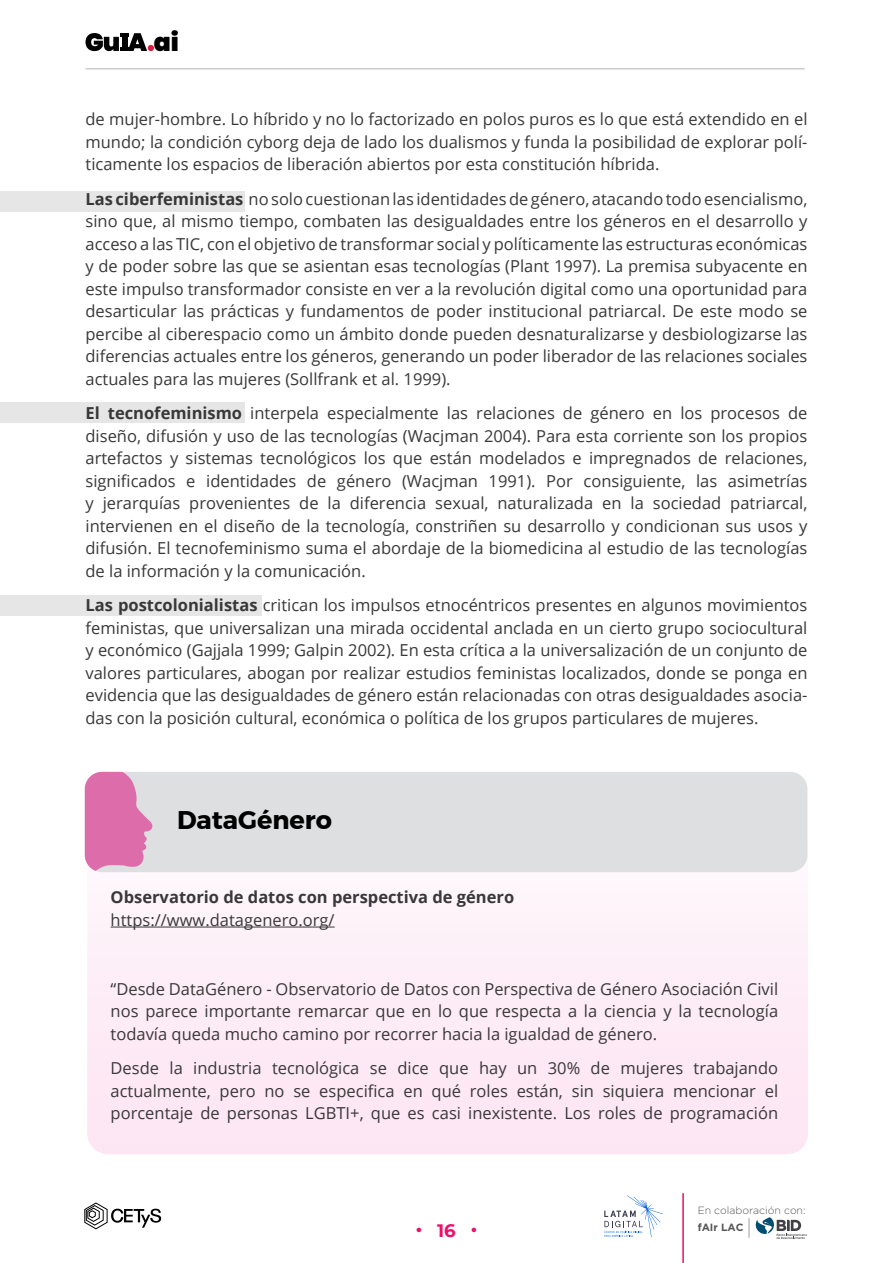
<style>
.page{position:relative;width:893px;height:1263px;background:#fff}
.page>*{position:absolute;margin:0;border:0;box-sizing:border-box;transform-origin:0 0}
.t1{font:700 25.5px "Montserrat";color:#000}
.t2{font:900 25.05px "Poppins";color:#000}
.t3{font:700 18px "Montserrat Alternates";color:#ed0f68}
.t4{font:16.5px/22.5px "Open Sans";color:#383839;text-align:justify}
.t5{font:700 16.5px "Open Sans";color:#383839}
.t6{font:300 10.5px "Gotham";color:#575757}
.t7{font:700 10.5px "Gotham";color:#575757}
.s1{font-weight:700}
</style>
<div class="page">
<svg style="left:86px;top:33px;width:68px;height:18px"></svg>
<hr style="left:86px;top:68px;width:719px;height:2px;background:#cdcecf">
<svg style="left:84px;top:1202px;width:77px;height:27px"></svg>
<svg style="left:604px;top:1195px;width:59px;height:42px"></svg>
<svg style="left:748px;top:1217px;width:59px;height:22px"></svg>
<hr style="left:682px;top:1193px;width:2px;height:70px;background:#ed0f68">
<div style="left:0;top:403px;width:245px;height:20px;background:#e6e6e6"></div>
<div style="left:0;top:595px;width:261px;height:20px;background:#e6e6e6"></div>
<div style="left:0;top:191px;width:245px;height:21px;background:#e6e6e6"></div>
<div style="left:87px;top:806px;width:721px;height:348px;background:#fdecf6;border-radius:21px"></div>
<div style="left:153px;top:772px;width:654px;height:100px;background:#dedfe0"></div>
<svg style="left:85px;top:772px;width:68px;height:100px"></svg>
<hr style="left:111px;top:927px;width:224px;height:1px;background:#383839">
<h2 class="t2" style="left:154px;top:28px;width:27px">ai</h2>
<p class="t4" style="left:86px;top:107px;width:723px">de mujer-hombre. Lo híbrido y no lo factorizado en polos puros es lo que está extendido en el mundo; la condición cyborg deja de lado los dualismos y funda la posibilidad de explorar polí&shy;ticamente los espacios de liberación abiertos por esta constitución híbrida.</p>
<p class="t4" style="left:86px;top:187px;width:723px"><span class="s1">Las ciberfeministas</span> no solo cuestionan las identidades de género, atacando todo esencialismo, sino que, al mismo tiempo, combaten las desigualdades entre los géneros en el desarrollo y acceso a las TIC, con el objetivo de transformar social y políticamente las estructuras económicas y de poder sobre las que se asientan esas tecnologías (Plant 1997). La premisa subyacente en este impulso transformador consiste en ver a la revolución digital como una oportunidad para desarticular las prácticas y fundamentos de poder institucional patriarcal. De este modo se percibe al ciberespacio como un ámbito donde pueden desnaturalizarse y desbiologizarse las diferencias actuales entre los géneros, generando un poder liberador de las relaciones sociales actuales para las mujeres (Sollfrank et al. 1999).</p>
<p class="t4" style="left:86px;top:402px;width:723px"><span class="s1">El tecnofeminismo</span> interpela especialmente las relaciones de género en los procesos de diseño, difusión y uso de las tecnologías (Wacjman 2004). Para esta corriente son los propios artefactos y sistemas tecnológicos los que están modelados e impregnados de relaciones, significados e identidades de género (Wacjman 1991). Por consiguiente, las asimetrías y jerarquías provenientes de la diferencia sexual, naturalizada en la sociedad patriarcal, intervienen en el diseño de la tecnología, constriñen su desarrollo y condicionan sus usos y difusión. El tecnofeminismo suma el abordaje de la biomedicina al estudio de las tecnologías de la información y la comunicación.</p>
<p class="t4" style="left:86px;top:594px;width:723px"><span class="s1">Las postcolonialistas</span> critican los impulsos etnocéntricos presentes en algunos movimientos feministas, que universalizan una mirada occidental anclada en un cierto grupo sociocultural y económico (Gajjala 1999; Galpin 2002). En esta crítica a la universalización de un conjunto de valores particulares, abogan por realizar estudios feministas localizados, donde se ponga en evidencia que las desigualdades de género están relacionadas con otras desigualdades asocia&shy;das con la posición cultural, económica o política de los grupos particulares de mujeres.</p>
<h1 class="t1" style="left:177px;top:805px;width:157px">DataGénero</h1>
<p class="t5" style="left:111px;top:886px;width:405px">Observatorio de datos con perspectiva de género</p>
<p class="t4" style="left:111px;top:908px;width:226px">https://www.datagenero.org/</p>
<p class="t4" style="left:111px;top:977px;width:669px">“Desde DataGénero - Observatorio de Datos con Perspectiva de Género Asociación Civil nos parece importante remarcar que en lo que respecta a la ciencia y la tecnología todavía queda mucho camino por recorrer hacia la igualdad de género.</p>
<p class="t4" style="left:111px;top:1057px;width:669px">Desde la industria tecnológica se dice que hay un 30% de mujeres trabajando actualmente, pero no se especifica en qué roles están, sin siquiera mencionar el porcentaje de personas LGBTI+, que es casi inexistente. Los roles de programación</p>
<p class="t3" style="left:416px;top:1216px;width:63px">•16•</p>
<p class="t6" style="left:698px;top:1204px;width:109px">En colaboración con:</p>
<p class="t7" style="left:698px;top:1220px;width:47px">fAIr LAC</p>
</div>
